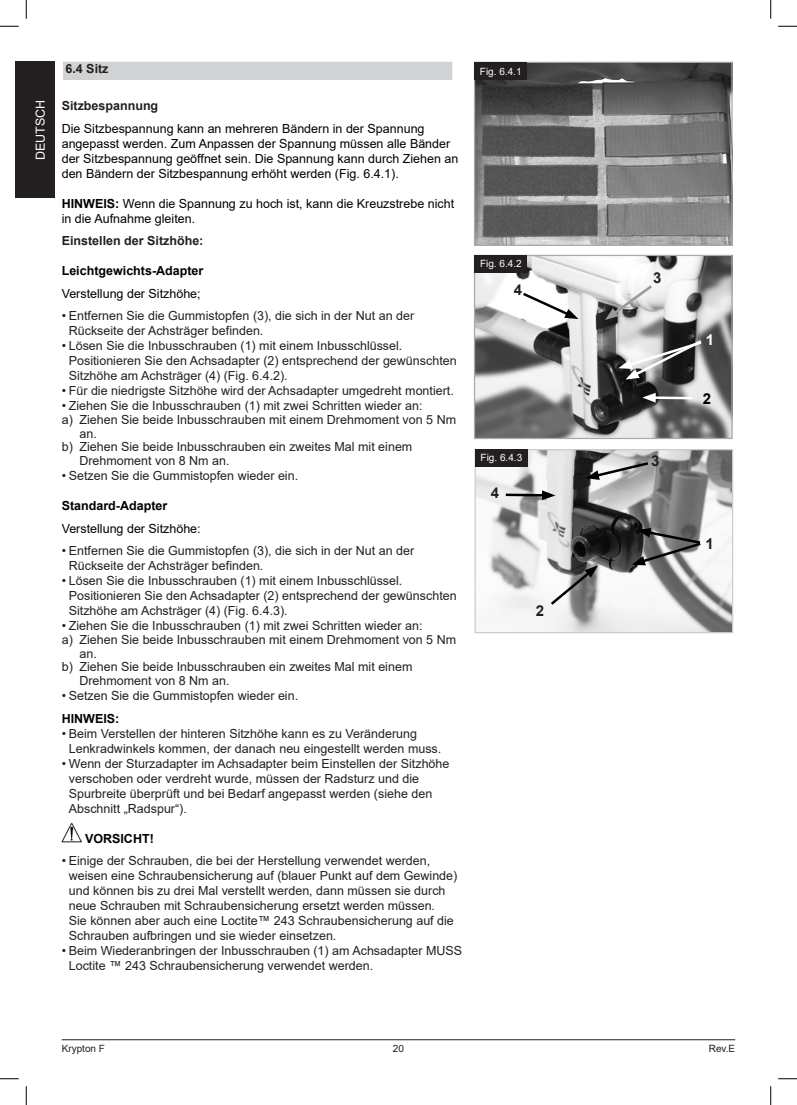
<style>
.page{position:relative;width:797px;height:1105px;background:#fff}
.page>*{position:absolute;margin:0;border:0;box-sizing:border-box;transform-origin:0 0}
.t1{font:700 15px "Arial";color:#231f20}
.t2{font:700 15px "Arial";color:#fff}
.t3{font:700 15px "Arial";color:#000}
.BODY_TEXT_Small_Lett{font:12.5px/15px "Arial";color:#231f20}
.body{font:12.5px/15px "Arial";color:#000}
.body-2{font:700 12.5px "Arial";color:#000}
.DE_Sub_Heading_Dummy{font:700 12.5px "Arial";color:#231f20}
.t4{font:12.5px "Arial";color:#fff}
.DE_Sub_Heading{font:700 12.5px "Arial";color:#231f20}
.Bildnummer{font:10px "Arial";color:#fff}
.t5{font:10px "Arial";color:#231f20}
.s1{font-weight:700}
</style>
<div class="page">
<div style="left:16px;top:62px;width:39px;height:136px;background:#231f20"></div>
<hr style="left:62px;top:1039px;width:673px;height:1px;background:#231f20">
<div style="left:64px;top:62px;width:387px;height:17px;background:#d1d2d4"></div>
<div style="left:63px;top:62px;width:389px;height:18px;border:1px solid #d1d2d4"></div>
<img style="left:62px;top:822px;width:20px;height:20px">
<img style="left:476px;top:64px;width:254px;height:180px">
<div style="left:474px;top:62px;width:258px;height:184px;border:1px solid #a8a9ad"></div>
<div style="left:474px;top:63px;width:53px;height:17px;background:#231f20"></div>
<img style="left:476px;top:451px;width:255px;height:180px">
<div style="left:474px;top:449px;width:259px;height:184px;border:1px solid #ccc"></div>
<div style="left:475px;top:449px;width:52px;height:18px;background:#231f20"></div>
<svg style="left:585px;top:460px;width:66px;height:20px"></svg>
<svg style="left:548px;top:565px;width:50px;height:42px"></svg>
<svg style="left:631px;top:528px;width:72px;height:37px;background:#727272"></svg>
<svg style="left:503px;top:490px;width:52px;height:10px"></svg>
<img style="left:476px;top:257px;width:254px;height:180px">
<div style="left:474px;top:255px;width:258px;height:184px;border:1px solid #a8a9ad"></div>
<div style="left:474px;top:255px;width:53px;height:17px;background:#231f20"></div>
<svg style="left:520px;top:291px;width:58px;height:28px"></svg>
<svg style="left:618px;top:338px;width:86px;height:42px"></svg>
<svg style="left:642px;top:393px;width:53px;height:10px"></svg>
<svg style="left:605px;top:283px;width:49px;height:37px"></svg>
<svg style="left:0;top:25px;width:19px;height:2px"></svg>
<svg style="left:778px;top:25px;width:19px;height:2px"></svg>
<svg style="left:0;top:1078px;width:19px;height:1px"></svg>
<svg style="left:778px;top:1078px;width:19px;height:1px"></svg>
<svg style="left:25px;top:0;width:2px;height:19px"></svg>
<svg style="left:25px;top:1086px;width:2px;height:19px"></svg>
<svg style="left:770px;top:0;width:1px;height:19px"></svg>
<svg style="left:770px;top:1086px;width:1px;height:19px"></svg>
<p class="t4" style="left:32px;top:160px;width:62px;rotate:-90deg">DEUTSCH</p>
<p class="DE_Sub_Heading" style="left:65px;top:60px;width:45px">6.4 Sitz</p>
<p class="DE_Sub_Heading_Dummy" style="left:62px;top:97px;width:98px">Sitzbespannung</p>
<p class="body" style="left:62px;top:121px;width:398px">Die Sitzbespannung kann an mehreren Bändern in der Spannung angepasst werden. Zum Anpassen der Spannung müssen alle Bänder der Sitzbespannung geöffnet sein. Die Spannung kann durch Ziehen an den Bändern der Sitzbespannung erhöht werden (Fig. 6.4.1).</p>
<p class="body" style="left:62px;top:196px;width:394px"><span class="s1">HINWEIS:</span> Wenn die Spannung zu hoch ist, kann die Kreuzstrebe nicht in die Aufnahme gleiten.</p>
<p class="DE_Sub_Heading_Dummy" style="left:62px;top:232px;width:143px">Einstellen der Sitzhöhe:</p>
<p class="body-2" style="left:62px;top:262px;width:143px">Leichtgewichts-Adapter</p>
<p class="body" style="left:62px;top:286px;width:140px">Verstellung der Sitzhöhe;</p>
<p class="BODY_TEXT_Small_Lett" style="left:69px;top:308px;width:347px;text-indent:-7px">• Entfernen Sie die Gummistopfen (3), die sich in der Nut an der<br>Rückseite der Achsträger befinden.</p>
<p class="BODY_TEXT_Small_Lett" style="left:69px;top:338px;width:389px;text-indent:-7px">• Lösen Sie die Inbusschrauben (1) mit einem Inbusschlüssel.<br>Positionieren Sie den Achsadapter (2) entsprechend der gewünschten<br>Sitzhöhe am Achsträger (4) (Fig. 6.4.2).</p>
<p class="BODY_TEXT_Small_Lett" style="left:62px;top:383px;width:393px">• Für die niedrigste Sitzhöhe wird der Achsadapter umgedreht montiert.</p>
<p class="BODY_TEXT_Small_Lett" style="left:62px;top:398px;width:362px">• Ziehen Sie die Inbusschrauben (1) mit zwei Schritten wieder an:</p>
<p class="BODY_TEXT_Small_Lett" style="left:79px;top:412px;width:378px;line-height:13.8px;text-indent:-18px">a) Ziehen Sie beide Inbusschrauben mit einem Drehmoment von 5 Nm an.</p>
<p class="BODY_TEXT_Small_Lett" style="left:79px;top:440px;width:334px;line-height:13.8px;text-indent:-18px">b) Ziehen Sie beide Inbusschrauben ein zweites Mal mit einem<br>Drehmoment von 8 Nm an.</p>
<p class="BODY_TEXT_Small_Lett" style="left:62px;top:468px;width:238px">• Setzen Sie die Gummistopfen wieder ein.</p>
<p class="body-2" style="left:62px;top:497px;width:107px">Standard-Adapter</p>
<p class="body" style="left:62px;top:521px;width:140px">Verstellung der Sitzhöhe:</p>
<p class="BODY_TEXT_Small_Lett" style="left:69px;top:543px;width:347px;text-indent:-7px">• Entfernen Sie die Gummistopfen (3), die sich in der Nut an der<br>Rückseite der Achsträger befinden.</p>
<p class="BODY_TEXT_Small_Lett" style="left:69px;top:573px;width:389px;text-indent:-7px">• Lösen Sie die Inbusschrauben (1) mit einem Inbusschlüssel.<br>Positionieren Sie den Achsadapter (2) entsprechend der gewünschten<br>Sitzhöhe am Achsträger (4) (Fig. 6.4.3).</p>
<p class="BODY_TEXT_Small_Lett" style="left:62px;top:618px;width:362px">• Ziehen Sie die Inbusschrauben (1) mit zwei Schritten wieder an:</p>
<p class="BODY_TEXT_Small_Lett" style="left:79px;top:632px;width:378px;line-height:13.8px;text-indent:-18px">a) Ziehen Sie beide Inbusschrauben mit einem Drehmoment von 5 Nm an.</p>
<p class="BODY_TEXT_Small_Lett" style="left:79px;top:660px;width:334px;line-height:13.8px;text-indent:-18px">b) Ziehen Sie beide Inbusschrauben ein zweites Mal mit einem<br>Drehmoment von 8 Nm an.</p>
<p class="BODY_TEXT_Small_Lett" style="left:62px;top:688px;width:238px">• Setzen Sie die Gummistopfen wieder ein.</p>
<p class="body-2" style="left:62px;top:709px;width:59px">HINWEIS:</p>
<p class="BODY_TEXT_Small_Lett" style="left:69px;top:726px;width:374px;text-indent:-7px">• Beim Verstellen der hinteren Sitzhöhe kann es zu Veränderung<br>Lenkradwinkels kommen, der danach neu eingestellt werden muss.</p>
<p class="BODY_TEXT_Small_Lett" style="left:69px;top:756px;width:382px;text-indent:-7px">• Wenn der Sturzadapter im Achsadapter beim Einstellen der Sitzhöhe verschoben oder verdreht wurde, müssen der Radsturz und die Spurbreite überprüft und bei Bedarf angepasst werden (siehe den Abschnitt „Radspur“).</p>
<p class="body-2" style="left:85px;top:829px;width:70px">VORSICHT!</p>
<p class="BODY_TEXT_Small_Lett" style="left:69px;top:853px;width:390px;text-indent:-7px">• Einige der Schrauben, die bei der Herstellung verwendet werden, weisen eine Schraubensicherung auf (blauer Punkt auf dem Gewinde) und können bis zu drei Mal verstellt werden, dann müssen sie durch neue Schrauben mit Schraubensicherung ersetzt werden müssen.<br>Sie können aber auch eine Loctite™ 243 Schraubensicherung auf die Schrauben aufbringen und sie wieder einsetzen.</p>
<p class="BODY_TEXT_Small_Lett" style="left:69px;top:943px;width:395px;text-indent:-7px">• Beim Wiederanbringen der Inbusschrauben (1) am Achsadapter MUSS<br>Loctite ™ 243 Schraubensicherung verwendet werden.</p>
<p class="Bildnummer" style="left:480px;top:65px;width:43px">Fig. 6.4.1</p>
<p class="Bildnummer" style="left:480px;top:257px;width:43px">Fig. 6.4.2</p>
<p class="t1" style="left:514px;top:279px;width:10px">4</p>
<p class="Bildnummer" style="left:480px;top:451px;width:43px">Fig. 6.4.3</p>
<p class="t1" style="left:491px;top:482px;width:10px">4</p>
<p class="t1" style="left:536px;top:600px;width:10px">2</p>
<p class="t1" style="left:653px;top:267px;width:10px">3</p>
<p class="t1" style="left:651px;top:450px;width:10px">3</p>
<p class="t2" style="left:706px;top:329px;width:10px">1</p>
<p class="t3" style="left:702px;top:388px;width:10px">2</p>
<p class="t1" style="left:705px;top:533px;width:10px">1</p>
<p class="t5" style="left:62px;top:1042px;width:45px">Krypton F</p>
<p class="t5" style="left:393px;top:1042px;width:13px">20</p>
<p class="t5" style="left:708px;top:1042px;width:28px">Rev.E</p>
</div>
